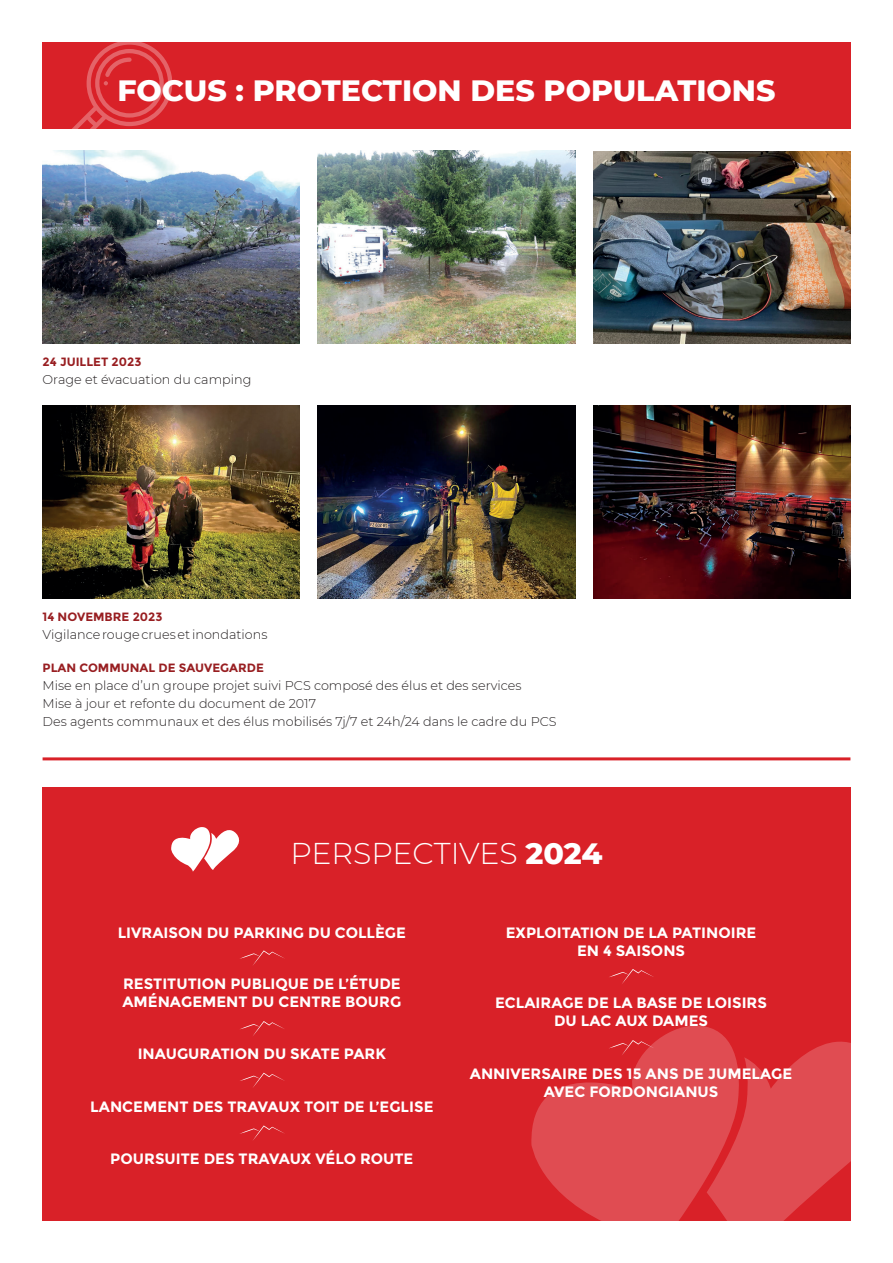
<style>
.page{position:relative;width:893px;height:1263px;background:#fff}
.page>*{position:absolute;margin:0;border:0;box-sizing:border-box;transform-origin:0 0}
.t1{font:800 30px "Montserrat";color:#fff}
.t2{font:300 30px "Montserrat";letter-spacing:-.005em;color:#fff}
.t3{font:700 15px/18px "Montserrat";color:#fff;text-align:center}
.t4{font:300 12.75px/18px "Montserrat";color:#231f20}
.t5{font:700 12px "Montserrat";color:#981e21}
.s1{font-weight:800}
</style>
<div class="page">
<div style="left:43px;top:787px;width:807px;height:433px;background:#d92128"></div>
<div style="left:43px;top:43px;width:807px;height:86px;background:#d92128"></div>
<svg style="left:63px;top:42px;width:109px;height:87px"></svg>
<img style="left:43px;top:150px;width:257px;height:193px">
<img style="left:318px;top:150px;width:257px;height:193px">
<img style="left:593px;top:152px;width:257px;height:192px">
<img style="left:43px;top:405px;width:257px;height:193px">
<img style="left:318px;top:405px;width:257px;height:193px">
<img style="left:593px;top:405px;width:258px;height:193px">
<hr style="left:43px;top:757px;width:807px;height:3px;background:#d92128">
<svg style="left:744px;top:1024px;width:107px;height:197px"></svg>
<svg style="left:530px;top:1025px;width:214px;height:196px;fill:#e04c52"></svg>
<svg style="left:171px;top:827px;width:69px;height:45px"></svg>
<svg style="left:240px;top:950px;width:45px;height:15px"></svg>
<svg style="left:609px;top:969px;width:45px;height:15px"></svg>
<svg style="left:240px;top:1021px;width:44px;height:15px"></svg>
<svg style="left:608px;top:1040px;width:46px;height:16px"></svg>
<svg style="left:240px;top:1073px;width:45px;height:15px"></svg>
<svg style="left:240px;top:1125px;width:45px;height:15px"></svg>
<h1 class="t1" style="left:117px;top:69px;width:660px">FOCUS : PROTECTION DES POPULATIONS</h1>
<p class="t5" style="left:43px;top:354px;width:100px">24 JUILLET 2023</p>
<p class="t4" style="left:43px;top:370px;width:210px">Orage et évacuation du camping</p>
<p class="t5" style="left:43px;top:609px;width:122px">14 NOVEMBRE 2023</p>
<p class="t4" style="left:43px;top:625px;width:227px">Vigilance rouge crues et inondations</p>
<p class="t5" style="left:43px;top:660px;width:223px">PLAN COMMUNAL DE SAUVEGARDE</p>
<p class="t4" style="left:43px;top:676px;width:516px">Mise en place d’un groupe projet suivi PCS composé des élus et des services<br>Mise à jour et refonte du document de 2017<br>Des agents communaux et des élus mobilisés 7j/7 et 24h/24 dans le cadre du PCS</p>
<h1 class="t2" style="left:290px;top:833px;width:314px">PERSPECTIVES <span class="s1">2024</span></h1>
<p class="t3" style="left:118px;top:923px;width:290px">LIVRAISON DU PARKING DU COLLÈGE</p>
<p class="t3" style="left:122px;top:974px;width:280px;text-align:left">RESTITUTION PUBLIQUE DE L’ÉTUDE<br>AMÉNAGEMENT DU CENTRE BOURG</p>
<p class="t3" style="left:138px;top:1045px;width:250px">INAUGURATION DU SKATE PARK</p>
<p class="t3" style="left:90px;top:1097px;width:345px">LANCEMENT DES TRAVAUX TOIT DE L’EGLISE</p>
<p class="t3" style="left:110px;top:1150px;width:305px">POURSUITE DES TRAVAUX VÉLO ROUTE</p>
<p class="t3" style="left:506px;top:923px;width:252px">EXPLOITATION DE LA PATINOIRE<br>EN 4 SAISONS</p>
<p class="t3" style="left:495px;top:994px;width:273px">ECLAIRAGE DE LA BASE DE LOISIRS<br>DU LAC AUX DAMES</p>
<p class="t3" style="left:470px;top:1064px;width:324px">ANNIVERSAIRE DES 15 ANS DE JUMELAGE<br>AVEC FORDONGIANUS</p>
</div>
